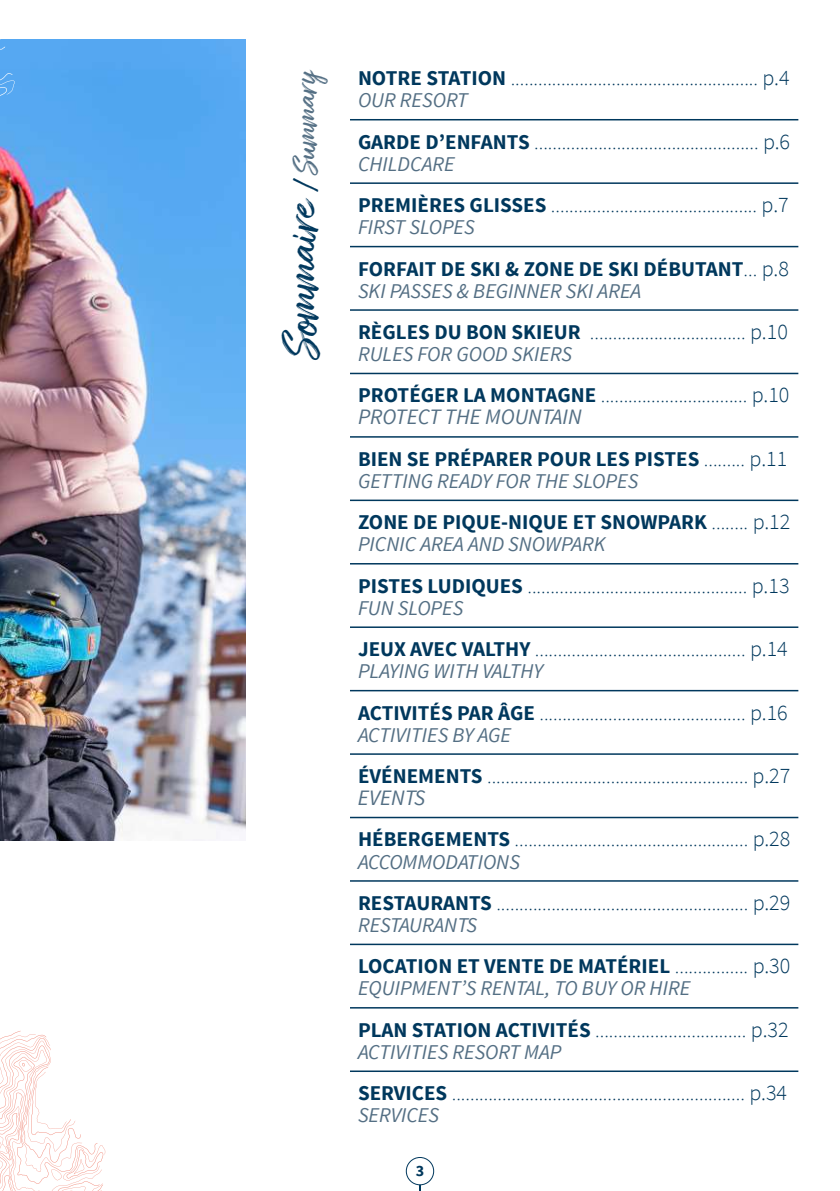
<style>
.page{position:relative;width:840px;height:1191px;background:#fff}
.page>*{position:absolute;margin:0;border:0;box-sizing:border-box;transform-origin:0 0}
.t1{font:48px "Amithen";color:#00385d}
.t2{font:200 22px/22px "Source Sans Pro";color:#00385d}
.t3{font:700 21px/41.4px "Source Sans Pro";color:#00385d}
.t4{font:italic 21px "Source Sans Pro";color:#546f84}
.t5{font:700 16px "Source Sans Pro";color:#00385d}
.s1{font-size:32px}
.s2{font-size:32px;color:#546f84}
.s3{font-weight:700;font-size:21px}
.s4{font-weight:300}
.s5{font-weight:400;font-style:italic;color:#546f84}
.s6{font-weight:200;font-size:22px}
.s7{font-weight:300;font-size:22px}
</style>
<div class="page">
<svg style="left:419px;top:1185px;width:2px;height:6px"></svg>
<div style="left:405px;top:1157px;width:29px;height:28px;border:1px solid #00385d;border-radius:50%"></div>
<img style="left:0;top:39px;width:246px;height:801px">
<svg style="left:0;top:39px;width:79px;height:153px;background:#61a3e6"></svg>
<hr style="left:350px;top:119px;width:447px;height:1px;background:#00385d">
<hr style="left:350px;top:182px;width:447px;height:2px;background:#00385d">
<hr style="left:350px;top:246px;width:447px;height:1px;background:#00385d">
<hr style="left:350px;top:309px;width:447px;height:2px;background:#00385d">
<hr style="left:350px;top:373px;width:447px;height:1px;background:#00385d">
<hr style="left:350px;top:436px;width:447px;height:1px;background:#00385d">
<hr style="left:350px;top:499px;width:447px;height:2px;background:#00385d">
<hr style="left:350px;top:563px;width:447px;height:1px;background:#00385d">
<hr style="left:350px;top:626px;width:447px;height:2px;background:#00385d">
<hr style="left:350px;top:690px;width:447px;height:1px;background:#00385d">
<hr style="left:350px;top:753px;width:447px;height:2px;background:#00385d">
<hr style="left:350px;top:816px;width:447px;height:2px;background:#00385d">
<hr style="left:350px;top:880px;width:447px;height:1px;background:#00385d">
<hr style="left:350px;top:943px;width:447px;height:2px;background:#00385d">
<hr style="left:350px;top:1007px;width:447px;height:1px;background:#00385d">
<hr style="left:350px;top:1070px;width:447px;height:2px;background:#00385d">
<svg style="left:0;top:1030px;width:106px;height:161px"></svg>
<h1 class="t1" style="left:272px;top:358px;width:290px;rotate:-90deg">Sommaire <span class="s1">/</span> <span class="s2">Summary</span></h1>
<p class="t2" style="left:358px;top:67px;width:433px"><span class="s3">NOTRE STATION</span> ...................................................... <span class="s4">p.4</span></p>
<p class="t4" style="left:358px;top:87px;width:111px">OUR RESORT</p>
<p class="t2" style="left:358px;top:130px;width:433px"><span class="s3">GARDE D’ENFANTS</span> ................................................. <span class="s4">p.6</span></p>
<p class="t4" style="left:358px;top:151px;width:98px">CHILDCARE</p>
<p class="t2" style="left:358px;top:194px;width:432px"><span class="s3">PREMIÈRES GLISSES</span> ............................................. <span class="s4">p.7</span></p>
<p class="t3" style="left:358px;top:207px;width:432px"><span class="s5">FIRST SLOPES<br></span>FORFAIT DE SKI &amp; ZONE DE SKI DÉBUTANT<span class="s6">...</span> <span class="s7">p.8</span></p>
<p class="t4" style="left:358px;top:278px;width:284px">SKI PASSES &amp; BEGINNER SKI AREA</p>
<p class="t2" style="left:358px;top:321px;width:431px"><span class="s3">RÈGLES DU BON SKIEUR</span> .................................. <span class="s4">p.10</span></p>
<p class="t4" style="left:358px;top:341px;width:215px">RULES FOR GOOD SKIERS</p>
<p class="t2" style="left:358px;top:384px;width:432px"><span class="s3">PROTÉGER LA MONTAGNE</span> ................................ <span class="s4">p.10<br></span><span class="s5">PROTECT THE MOUNTAIN</span></p>
<p class="t3" style="left:358px;top:448px;width:430px;line-height:22px">BIEN SE PRÉPARER POUR LES PISTES <span class="s6">.........</span> <span class="s7">p.11<br></span><span class="s5">GETTING READY FOR THE SLOPES</span></p>
<p class="t3" style="left:358px;top:512px;width:433px;line-height:22px">ZONE DE PIQUE-NIQUE ET SNOWPARK <span class="s6">........</span> <span class="s7">p.12<br></span><span class="s5">PICNIC AREA AND SNOWPARK</span></p>
<p class="t2" style="left:358px;top:574px;width:433px"><span class="s3">PISTES LUDIQUES</span> ................................................ <span class="s4">p.13</span></p>
<p class="t4" style="left:358px;top:595px;width:107px">FUN SLOPES</p>
<p class="t2" style="left:358px;top:638px;width:431px"><span class="s3">JEUX AVEC VALTHY</span> .............................................. <span class="s4">p.14</span></p>
<p class="t4" style="left:358px;top:658px;width:187px">PLAYING WITH VALTHY</p>
<p class="t2" style="left:358px;top:701px;width:431px"><span class="s3">ACTIVITÉS PAR ÂGE</span> ............................................. <span class="s4">p.16</span></p>
<p class="t4" style="left:358px;top:721px;width:154px">ACTIVITIES BY AGE</p>
<p class="t2" style="left:358px;top:764px;width:433px"><span class="s3">ÉVÉNEMENTS</span> ......................................................... <span class="s4">p.27<br></span><span class="s5">EVENTS</span></p>
<p class="t2" style="left:358px;top:828px;width:433px"><span class="s3">HÉBERGEMENTS</span> ................................................... <span class="s4">p.28</span></p>
<p class="t4" style="left:358px;top:848px;width:163px">ACCOMMODATIONS</p>
<p class="t2" style="left:358px;top:891px;width:433px"><span class="s3">RESTAURANTS</span> ....................................................... <span class="s4">p.29</span></p>
<p class="t3" style="left:358px;top:905px;width:433px"><span class="s5">RESTAURANTS<br></span>LOCATION ET VENTE DE MATÉRIEL <span class="s6">................</span> <span class="s7">p.30</span></p>
<p class="t4" style="left:358px;top:975px;width:333px">EQUIPMENT’S RENTAL, TO BUY OR HIRE</p>
<p class="t2" style="left:358px;top:1018px;width:432px"><span class="s3">PLAN STATION ACTIVITÉS</span> ................................. <span class="s4">p.32</span></p>
<p class="t4" style="left:358px;top:1039px;width:205px">ACTIVITIES RESORT MAP</p>
<p class="t2" style="left:358px;top:1082px;width:430px"><span class="s3">SERVICES</span> ................................................................ <span class="s4">p.34</span></p>
<p class="t4" style="left:358px;top:1102px;width:83px">SERVICES</p>
<p class="t5" style="left:415px;top:1160px;width:10px">3</p>
</div>
